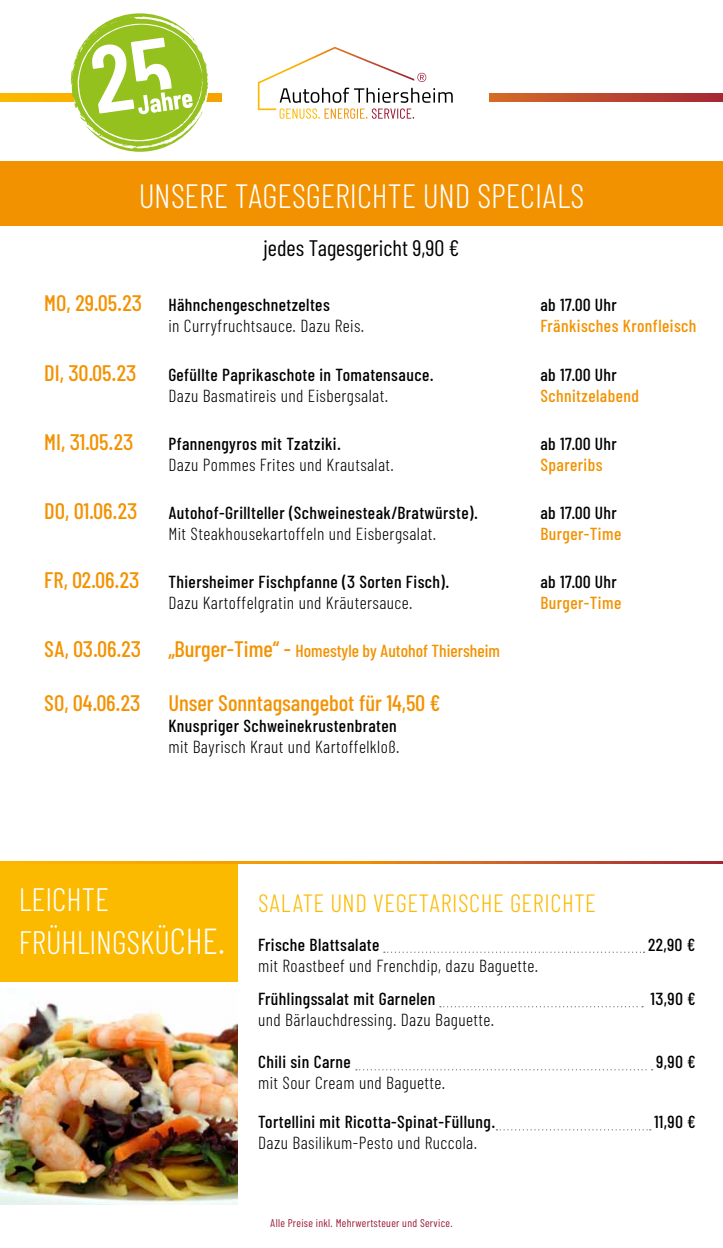
<style>
.page{position:relative;width:723px;height:1248px;background:#fff}
.page>*{position:absolute;margin:0;border:0;box-sizing:border-box;transform-origin:0 0}
.t1{font:300 33.75px "Barlow Condensed";color:#fff}
.t2{font:300 32.5px/43.5px "Barlow Condensed";color:#fff}
.t3{font:300 25px "Barlow Condensed";letter-spacing:.025em;color:#fbba00}
.t4{font:500 22.5px "Barlow Condensed";color:#f39200}
.t5{font:22.5px "Barlow Condensed";color:#000}
.t6{font:500 17.5px "Barlow Condensed";letter-spacing:.025em;color:#000}
.t7{font:300 17.5px "Barlow Condensed";letter-spacing:.025em;color:#000}
.t8{font:500 17.5px "Barlow Condensed";letter-spacing:.025em;color:#f39200}
.t9{font:500 17.5px "Barlow Condensed";color:#f39200}
.t10{font:11.25px "Barlow Condensed";letter-spacing:.025em;color:#9c1935}
.s1{font-size:22.5px;color:#f39200}
.s2{font-size:22.5px}
.s3{font-size:36.25px}
</style>
<div class="page">
<div style="left:0;top:161px;width:723px;height:65px;background:#f39200"></div>
<svg style="left:0;top:94px;width:723px;height:7px"></svg>
<div style="left:222px;top:18px;width:258px;height:117px;background:#fff"></div>
<div style="left:243px;top:18px;width:245px;height:108px;background:#fff"></div>
<svg style="left:258px;top:47px;width:195px;height:72px"></svg>
<svg style="left:71px;top:13px;width:138px;height:138px"></svg>
<div style="left:0;top:861px;width:237px;height:120px;background:#fbba00"></div>
<img style="left:0;top:1002px;width:237px;height:202px">
<svg style="left:76px;top:861px;width:647px;height:2px"></svg>
<svg style="left:384px;top:951px;width:260px;height:1px"></svg>
<svg style="left:440px;top:1006px;width:203px;height:1px"></svg>
<svg style="left:356px;top:1069px;width:297px;height:1px"></svg>
<svg style="left:496px;top:1129px;width:155px;height:1px"></svg>
<h1 class="t1" style="left:139px;top:175px;width:47px">unsere</h1>
<h1 class="t1" style="left:235px;top:175px;width:347px">Tagesgerichte und Specials</h1>
<p class="t5" style="left:264px;top:233px;width:197px">jedes Tagesgericht 9,90 €</p>
<p class="t6" style="left:44px;top:294px;width:287px"><span class="s1">Mo, 29.05.23</span> Hähnchengeschnetzeltes</p>
<p class="t6" style="left:540px;top:294px;width:78px">ab 17.00 Uhr</p>
<p class="t7" style="left:168px;top:315px;width:197px">in Curryfruchtsauce. Dazu Reis.</p>
<p class="t8" style="left:540px;top:315px;width:157px">Fränkisches Kronfleisch</p>
<p class="t4" style="left:44px;top:358px;width:94px">Di, 30.05.23</p>
<p class="t6" style="left:168px;top:363px;width:267px">Gefüllte Paprikaschote in Tomatensauce.</p>
<p class="t6" style="left:540px;top:363px;width:78px">ab 17.00 Uhr</p>
<p class="t7" style="left:168px;top:384px;width:221px">Dazu Basmatireis und Eisbergsalat.</p>
<p class="t8" style="left:540px;top:384px;width:100px">Schnitzelabend</p>
<p class="t4" style="left:44px;top:427px;width:91px">Mi, 31.05.23</p>
<p class="t6" style="left:168px;top:432px;width:174px">Pfannengyros mit Tzatziki.</p>
<p class="t6" style="left:540px;top:432px;width:78px">ab 17.00 Uhr</p>
<p class="t7" style="left:168px;top:453px;width:227px">Dazu Pommes Frites und Krautsalat.</p>
<p class="t8" style="left:540px;top:453px;width:63px">Spareribs</p>
<p class="t4" style="left:44px;top:496px;width:95px">Do, 01.06.23</p>
<p class="t6" style="left:168px;top:501px;width:311px">Autohof-Grillteller (Schweinesteak/Bratwürste).</p>
<p class="t6" style="left:540px;top:501px;width:78px">ab 17.00 Uhr</p>
<p class="t7" style="left:168px;top:522px;width:269px">Mit Steakhousekartoffeln und Eisbergsalat.</p>
<p class="t8" style="left:540px;top:522px;width:82px">Burger-Time</p>
<p class="t4" style="left:44px;top:565px;width:97px">Fr, 02.06.23</p>
<p class="t6" style="left:168px;top:570px;width:283px">Thiersheimer Fischpfanne (3 Sorten Fisch).</p>
<p class="t6" style="left:540px;top:570px;width:78px">ab 17.00 Uhr</p>
<p class="t7" style="left:168px;top:591px;width:246px">Dazu Kartoffelgratin und Kräutersauce.</p>
<p class="t8" style="left:540px;top:591px;width:82px">Burger-Time</p>
<p class="t9" style="left:44px;top:639px;width:457px"><span class="s2">Sa, 03.06.23 „Burger-Time“ -</span> Homestyle by Autohof Thiersheim</p>
<p class="t4" style="left:44px;top:688px;width:398px">So, 04.06.23 Unser Sonntagsangebot für 14,50 €</p>
<p class="t6" style="left:168px;top:714px;width:230px">Knuspriger Schweinekrustenbraten</p>
<p class="t7" style="left:168px;top:735px;width:233px">mit Bayrisch Kraut und Kartoffelkloß.</p>
<h2 class="t2" style="left:19px;top:876px;width:208px">Leichte<br>Frühlingskü<span class="s3">che.</span></h2>
<h3 class="t3" style="left:258px;top:887px;width:328px">Salate und vegetarische Gerichte</h3>
<p class="t6" style="left:258px;top:933px;width:123px">Frische Blattsalate</p>
<p class="t6" style="left:648px;top:933px;width:49px">22,90 €</p>
<p class="t7" style="left:258px;top:954px;width:282px">mit Roastbeef und Frenchdip, dazu Baguette.</p>
<p class="t6" style="left:258px;top:987px;width:179px">Frühlingssalat mit Garnelen</p>
<p class="t6" style="left:650px;top:987px;width:47px">13,90 €</p>
<p class="t7" style="left:258px;top:1008px;width:238px">und Bärlauchdressing. Dazu Baguette.</p>
<p class="t6" style="left:258px;top:1050px;width:94px">Chili sin Carne</p>
<p class="t6" style="left:656px;top:1050px;width:41px">9,90 €</p>
<p class="t7" style="left:258px;top:1071px;width:189px">mit Sour Cream und Baguette.</p>
<p class="t6" style="left:258px;top:1110px;width:239px">Tortellini mit Ricotta-Spinat-Füllung.</p>
<p class="t6" style="left:654px;top:1110px;width:43px">11,90 €</p>
<p class="t7" style="left:258px;top:1131px;width:220px">Dazu Basilikum-Pesto und Ruccola.</p>
<p class="t10" style="left:270px;top:1215px;width:184px">Alle Preise inkl. Mehrwertsteuer und Service.</p>
</div>
